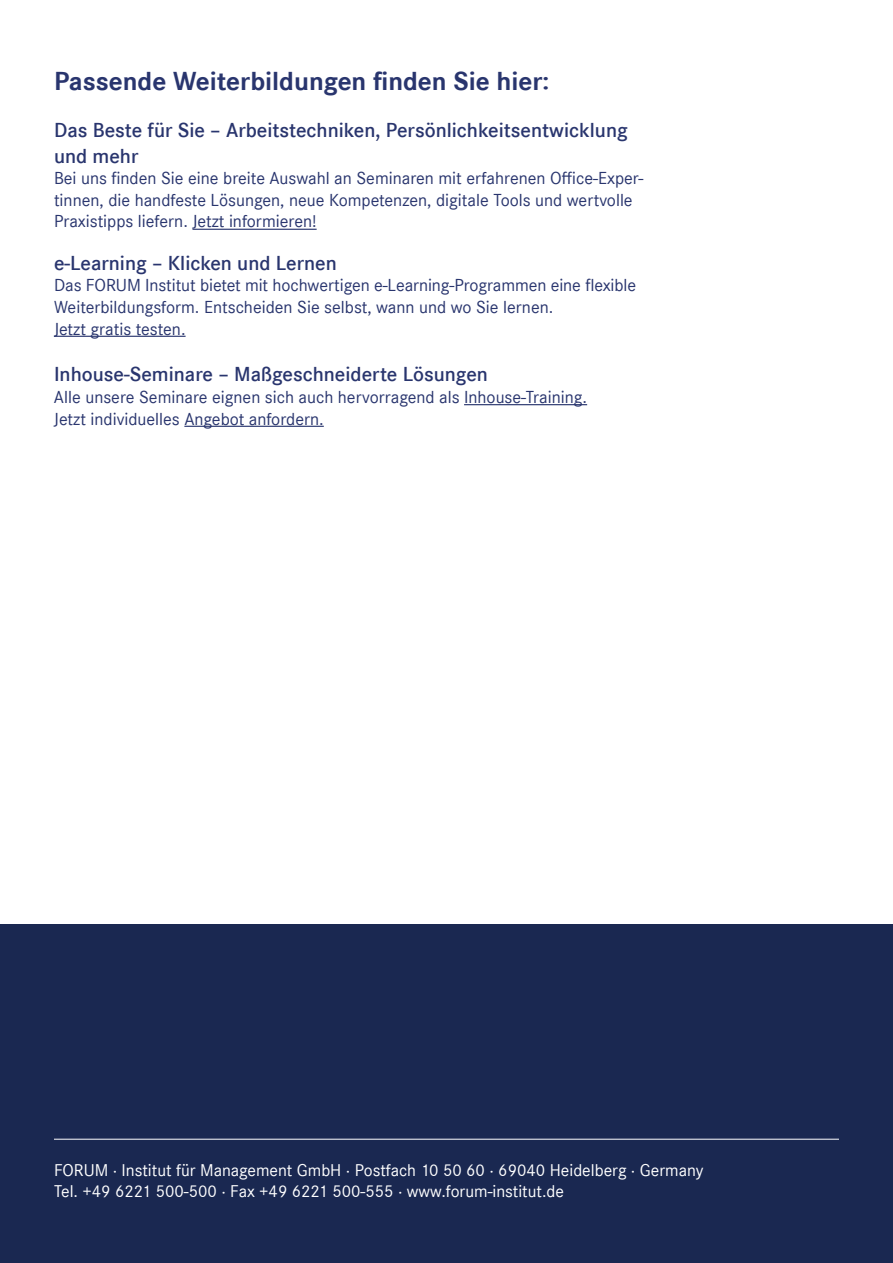
<style>
.page{position:relative;width:893px;height:1263px;background:#fff}
.page>*{position:absolute;margin:0;border:0;box-sizing:border-box;transform-origin:0 0}
.t1{font:700 27px "Corporate S";color:#29356e}
.t2{font:600 21px/25.2px "Corporate S";color:#29356e}
.t3{font:18px/21.6px "Corporate S";color:#29356e}
.t4{font:17.7px/21.1px "Corporate S";color:#fff}
</style>
<div class="page">
<div style="left:0;top:925px;width:893px;height:338px;background:#1a2851"></div>
<hr style="left:54px;top:1139px;width:785px;height:1px;background:#fff">
<hr style="left:192px;top:229px;width:125px;height:1px;background:#29356e">
<hr style="left:54px;top:336px;width:132px;height:1px;background:#29356e">
<hr style="left:464px;top:404px;width:123px;height:1px;background:#29356e">
<hr style="left:184px;top:426px;width:140px;height:1px;background:#29356e">
<h1 class="t1" style="left:54px;top:66px;width:497px">Passende Weiterbildungen finden Sie hier:</h1>
<p class="t2" style="left:54px;top:118px;width:575px">Das Beste für Sie – Arbeitstechniken, Persönlichkeitsentwicklung und mehr</p>
<p class="t3" style="left:54px;top:168px;width:591px">Bei uns finden Sie eine breite Auswahl an Seminaren mit erfahrenen Office-Exper&shy;tinnen, die handfeste Lösungen, neue Kompetenzen, digitale Tools und wertvolle<br>Praxistipps liefern. Jetzt informieren!</p>
<p class="t2" style="left:54px;top:250px;width:284px">e-Learning – Klicken und Lernen</p>
<p class="t3" style="left:54px;top:275px;width:584px">Das FORUM Institut bietet mit hochwertigen e-Learning-Programmen eine flexible<br>Weiterbildungsform. Entscheiden Sie selbst, wann und wo Sie lernen.<br>Jetzt gratis testen.</p>
<p class="t2" style="left:54px;top:362px;width:435px">Inhouse-Seminare – Maßgeschneiderte Lösungen</p>
<p class="t3" style="left:54px;top:386px;width:535px">Alle unsere Seminare eignen sich auch hervorragend als Inhouse-Training.<br>Jetzt individuelles Angebot anfordern.</p>
<p class="t4" style="left:54px;top:1160px;width:651px">FORUM · Institut für Management GmbH · Postfach 10 50 60 · 69040 Heidelberg · Germany<br>Tel. +49 6221 500-500 · Fax +49 6221 500-555 · www.forum-institut.de</p>
</div>
